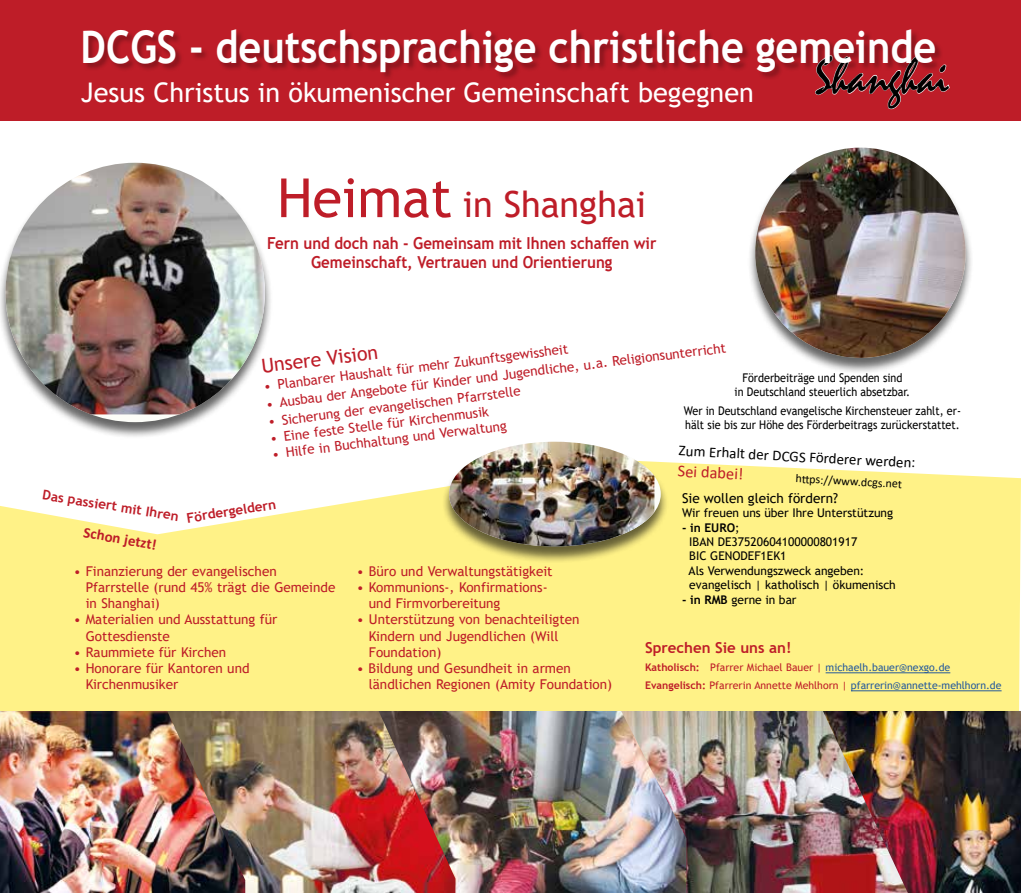
<style>
.page{position:relative;width:1021px;height:893px;background:#fff}
.page>*{position:absolute;margin:0;border:0;box-sizing:border-box;transform-origin:0 0}
.t1{font:52.5px "Mistral";color:#000;scale:.9 1}
.t2{font:700 45px "Trebuchet MS";color:#fff;scale:.88 1}
.t3{font:36px "Trebuchet MS";color:#be1d28}
.t4{font:27px "Trebuchet MS";color:#fff}
.t5{font:19.5px "Trebuchet MS";color:#be1d28}
.t6{font:700 16.5px/19.8px "Trebuchet MS";color:#be1d28;text-align:center;scale:.91 1}
.t7{font:16.5px "Calibri";color:#be1d28}
.t8{font:15px "Calibri";color:#000}
.t9{font:700 15px "Trebuchet MS";color:#be1d28}
.t10{font:700 15px "Calibri";color:#be1d28}
.t11{font:13.5px/16.2px "Trebuchet MS";color:#be1d28}
.t12{font:700 13.5px "Trebuchet MS";color:#be1d28}
.t13{font:13.5px "Trebuchet MS";color:#000}
.t14{font:12px/14.4px "Trebuchet MS";color:#000;text-align:center;scale:.9 1}
.t15{font:12px/14.4px "Trebuchet MS";color:#000}
.t16{font:12px "Calibri";color:#000}
.t17{font:10.5px/18px "Trebuchet MS";color:#275b9b}
.s1{font-size:54px}
.s2{font-weight:700}
.s3{font-weight:700;color:#be1d28}
.s4{color:#be1d28}
</style>
<div class="page">
<svg style="left:0;top:462px;width:1020px;height:249px;background:#fef394"></svg>
<img style="left:907px;top:711px;width:113px;height:182px">
<div style="left:0;top:0;width:1020px;height:121px;background:#be1d28"></div>
<img style="left:686px;top:711px;width:221px;height:182px">
<img style="left:455px;top:711px;width:231px;height:182px">
<img style="left:245px;top:711px;width:210px;height:182px">
<img style="left:0;top:711px;width:245px;height:182px">
<div style="left:441px;top:442px;width:227px;height:121px;background:#000;opacity:.6"></div>
<img style="left:449px;top:442px;width:205px;height:104px">
<hr style="left:825px;top:672px;width:125px;height:1px;background:#275b9b">
<hr style="left:851px;top:690px;width:150px;height:1px;background:#275b9b">
<div style="left:0;top:164px;width:273px;height:275px;background:#000;opacity:.6"></div>
<img style="left:5px;top:163px;width:260px;height:251px">
<svg style="left:815px;top:64px;width:135px;height:46px"></svg>
<div style="left:747px;top:148px;width:226px;height:227px;background:#000;opacity:.6"></div>
<img style="left:755px;top:148px;width:210px;height:210px;border-radius:105px">
<div style="left:83px;top:29px;width:860px;height:52px;background:#000;opacity:.3"></div>
<h2 class="t2" style="left:81px;top:19px;width:973px">DCGS - deutschsprachige christliche gemeinde</h2>
<h1 class="t1" style="left:815px;top:45px;width:150px">Shanghai</h1>
<h3 class="t4" style="left:81px;top:75px;width:674px">Jesus Christus in ökumenischer Gemeinschaft begegnen</h3>
<h3 class="t3" style="left:277px;top:182px;width:370px"><span class="s1">Heimat</span> in Shanghai</h3>
<p class="t6" style="left:267px;top:233px;width:429px">Fern und doch nah - Gemeinsam mit Ihnen schaffen wir<br>Gemeinschaft, Vertrauen und Orientierung</p>
<p class="t11" style="left:265px;top:396px;width:464px;rotate:-7deg">• Ausbau der Angebote für Kinder und Jugendliche, u.a. Religionsunterricht</p>
<p class="t11" style="left:263px;top:378px;width:308px;rotate:-7deg">• Planbarer Haushalt für mehr Zukunftsgewissheit</p>
<h3 class="t5" style="left:260px;top:354px;width:119px;rotate:-7deg">Unsere Vision</h3>
<p class="t14" style="left:734px;top:370px;width:197px">Förderbeiträge und Spenden sind<br>in Deutschland steuerlich absetzbar.</p>
<p class="t14" style="left:683px;top:403px;width:309px;text-align:left">Wer in Deutschland evangelische Kirchensteuer zahlt, er&shy;hält sie bis zur Höhe des Förderbeitrags zurückerstattet.</p>
<p class="t11" style="left:267px;top:414px;width:255px;rotate:-7deg">• Sicherung der evangelischen Pfarrstelle</p>
<p class="t11" style="left:269px;top:430px;width:221px;rotate:-7deg">• Eine feste Stelle für Kirchenmusik</p>
<p class="t11" style="left:271px;top:446px;width:237px;rotate:-7deg">• Hilfe in Buchhaltung und Verwaltung</p>
<p class="t8" style="left:679px;top:440px;width:238px;rotate:3deg">Zum Erhalt der DCGS Förderer werden:</p>
<p class="t7" style="left:678px;top:459px;width:67px;rotate:3deg">Sei dabei!</p>
<p class="t16" style="left:796px;top:470px;width:108px;rotate:3deg">htt ps://www.dcgs.net</p>
<p class="t12" style="left:44px;top:486px;width:139px;rotate:9deg">Das passiert mit Ihren</p>
<p class="t10" style="left:86px;top:522px;width:75px;rotate:10deg">Schon jetzt!</p>
<p class="t13" style="left:682px;top:489px;width:157px">Sie wollen gleich fördern?</p>
<p class="t15" style="left:682px;top:506px;width:213px">Wir freuen uns über Ihre Unterstützung</p>
<p class="t15" style="left:688px;top:520px;width:209px;text-indent:-7px"><span class="s2">- in EURO</span>;<br>IBAN DE37520604100000801917<br>BIC GENODEF1EK1<br>Als Verwendungszweck angeben: evangelisch | katholisch | ökumenisch</p>
<p class="t15" style="left:682px;top:592px;width:116px"><span class="s2">- in RMB</span> gerne in bar</p>
<p class="t12" style="left:185px;top:510px;width:92px;rotate:-9deg">Fördergeldern</p>
<p class="t11" style="left:357px;top:562px;width:197px">• Büro und Verwaltungstätigkeit</p>
<p class="t11" style="left:369px;top:579px;width:180px;text-indent:-12px">• Kommunions-, Konfirmations&shy;und Firmvorbereitung</p>
<p class="t11" style="left:369px;top:611px;width:212px;text-indent:-12px">• Unterstützung von benachteiligten<br>Kindern und Jugendlichen (Will<br>Foundation)</p>
<p class="t11" style="left:369px;top:660px;width:245px;text-indent:-12px">• Bildung und Gesundheit in armen ländlichen Regionen (Amity Foundation)</p>
<p class="t11" style="left:86px;top:562px;width:251px;text-indent:-12px">• Finanzierung der evangelischen<br>Pfarrstelle (rund 45% trägt die Gemeinde in Shanghai)</p>
<p class="t11" style="left:86px;top:611px;width:193px;text-indent:-12px">• Materialien und Ausstattung für<br>Gottesdienste</p>
<p class="t11" style="left:74px;top:644px;width:154px">• Raummiete für Kirchen</p>
<p class="t11" style="left:86px;top:660px;width:165px;text-indent:-12px">• Honorare für Kantoren und<br>Kirchenmusiker</p>
<p class="t9" style="left:645px;top:639px;width:148px">Sprechen Sie uns an!</p>
<p class="t17" style="left:645px;top:659px;width:358px"><span class="s3">Katholisch:</span> <span class="s4">Pfarrer Michael Bauer |</span> michaelh.bauer@nexgo.de<br><span class="s3">Evangelisch:</span> <span class="s4">Pfarrerin Annette Mehlhorn |</span> pfarrerin@annette-mehlhorn.de</p>
</div>
